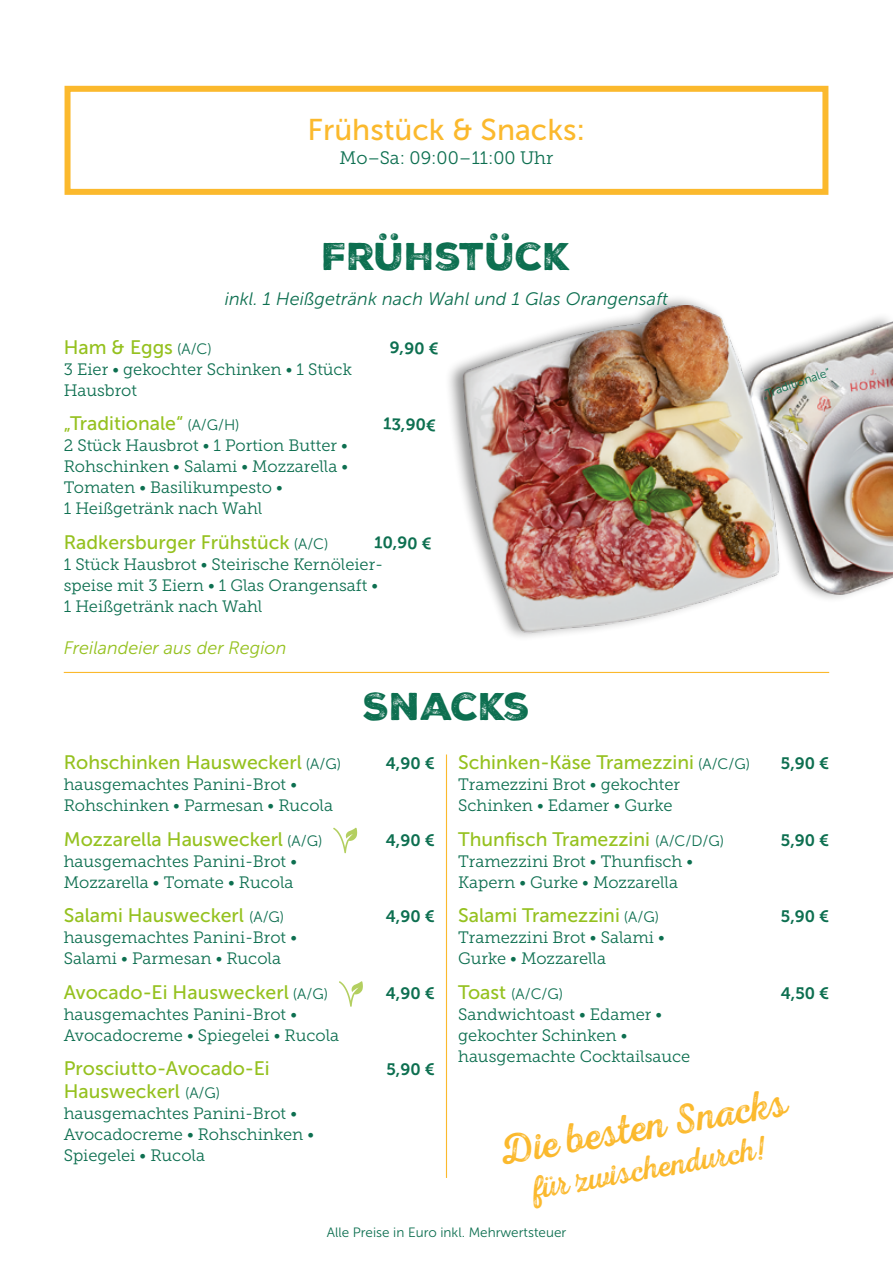
<style>
.page{position:relative;width:893px;height:1263px;background:#fff}
.page>*{position:absolute;margin:0;border:0;box-sizing:border-box;transform-origin:0 0}
.t1{font:42px "Nexa Rust Script R 3";color:#fbb92d;scale:.95 1}
.t2{font:37.5px "Nexa Rust Sans Black 2";color:#0d6f50}
.t3{font:33px "Nexa Rust Script R 3";color:#fbb92d;scale:.95 1}
.t4{font:30px "Museo Sans 500";color:#fbb92d}
.t5{font:19.5px/22.5px "Museo Sans 500";color:#95c11f}
.t6{font:italic 18px "Museo Sans 300";letter-spacing:.005em;color:#0d6f50}
.t7{font:italic 18px "Museo Sans 300";color:#95c11f}
.t8{font:18px "Museo Slab 300";color:#0d6f50}
.t9{font:16.5px/21px "Museo Slab 300";color:#0d6f50}
.t10{font:16.5px "Museo Slab 700";color:#0d6f50}
.t11{font:15px "Museo Sans 300";color:#0d6f50}
.t12{font:13.5px "Museo Sans 300";color:#0d6f50}
.t13{font:12px "Museo Sans 300";color:#0d6f50}
.s1{font-family:"Museo Sans 300";font-size:15px;color:#0d6f50}
.s2{font-family:"Museo Sans 500";font-size:19.5px;color:#95c11f}
</style>
<div class="page">
<img style="left:455px;top:305px;width:438px;height:332px">
<hr style="left:64px;top:672px;width:765px;height:1px;background:#fbb92d">
<div style="left:65px;top:86px;width:763px;height:109px;border:6px solid #fbb92d"></div>
<hr style="left:446px;top:754px;width:1px;height:424px;background:#fbb92d">
<svg style="left:333px;top:827px;width:24px;height:26px"></svg>
<svg style="left:339px;top:981px;width:24px;height:26px"></svg>
<h3 class="t4" style="left:308px;top:113px;width:279px">Frühstück &amp; Snacks:</h3>
<p class="t8" style="left:340px;top:148px;width:215px">Mo–Sa: 09:00–11:00 Uhr</p>
<h2 class="t2" style="left:322px;top:231px;width:250px">FRÜHSTÜCK</h2>
<p class="t6" style="left:225px;top:289px;width:445px">inkl. 1 Heißgetränk nach Wahl und 1 Glas Orangensaft</p>
<p class="t5" style="left:64px;top:336px;width:150px">Ham &amp; Eggs <span class="s1">(A/C)</span></p>
<p class="t9" style="left:64px;top:359px;width:290px">3 Eier • gekochter Schinken • 1 Stück<br>Hausbrot</p>
<p class="t5" style="left:64px;top:412px;width:177px">„Traditionale“ <span class="s1">(A/G/H)</span></p>
<p class="t9" style="left:64px;top:435px;width:286px">2 Stück Hausbrot • 1 Portion Butter •<br>Rohschinken • Salami • Mozzarella •<br>Tomaten • Basilikumpesto •<br>1 Heißgetränk nach Wahl</p>
<p class="t5" style="left:64px;top:531px;width:266px">Radkersburger Frühstück <span class="s1">(A/C)</span></p>
<p class="t9" style="left:64px;top:554px;width:321px">1 Stück Hausbrot • Steirische Kernöleier&shy;speise mit 3 Eiern • 1 Glas Orangensaft •<br>1 Heißgetränk nach Wahl</p>
<p class="t10" style="left:390px;top:338px;width:50px;rotate:2deg">9,90 €</p>
<p class="t10" style="left:384px;top:414px;width:54px;rotate:2deg">13,90€</p>
<p class="t10" style="left:375px;top:532px;width:59px;rotate:2deg">10,90 €</p>
<p class="t7" style="left:64px;top:638px;width:224px">Freilandeier aus der Region</p>
<h2 class="t2" style="left:363px;top:682px;width:169px">SNACKS</h2>
<p class="t13" style="left:761px;top:388px;width:72px;rotate:-19deg">„Traditionale“</p>
<p class="t5" style="left:64px;top:751px;width:279px">Rohschinken Hausweckerl <span class="s1">(A/G)</span></p>
<p class="t9" style="left:64px;top:774px;width:271px">hausgemachtes Panini-Brot •<br>Rohschinken • Parmesan • Rucola</p>
<p class="t5" style="left:64px;top:828px;width:260px">Mozzarella Hausweckerl <span class="s1">(A/G)</span></p>
<p class="t9" style="left:64px;top:850px;width:235px">hausgemachtes Panini-Brot •<br>Mozzarella • Tomate • Rucola</p>
<p class="t5" style="left:64px;top:904px;width:222px">Salami Hausweckerl <span class="s1">(A/G)</span></p>
<p class="t9" style="left:64px;top:927px;width:235px">hausgemachtes Panini-Brot •<br>Salami • Parmesan • Rucola</p>
<p class="t5" style="left:64px;top:981px;width:266px">Avocado-Ei Hausweckerl <span class="s1">(A/G)</span></p>
<p class="t9" style="left:64px;top:1003px;width:277px">hausgemachtes Panini-Brot •<br>Avocadocreme • Spiegelei • Rucola</p>
<p class="t5" style="left:64px;top:1057px;width:208px">Prosciutto-Avocado-Ei<br>Hausweckerl <span class="s1">(A/G)</span></p>
<p class="t9" style="left:64px;top:1102px;width:252px">hausgemachtes Panini-Brot •<br>Avocadocreme • Rohschinken •<br>Spiegelei • Rucola</p>
<p class="t10" style="left:386px;top:754px;width:50px">4,90 €</p>
<p class="t10" style="left:386px;top:831px;width:50px">4,90 €</p>
<p class="t10" style="left:386px;top:907px;width:50px">4,90 €</p>
<p class="t10" style="left:386px;top:984px;width:50px">4,90 €</p>
<p class="t10" style="left:386px;top:1060px;width:50px">5,90 €</p>
<p class="t5" style="left:458px;top:751px;width:293px">Schinken-Käse Tramezzini <span class="s1">(A/C/G)</span></p>
<p class="t9" style="left:458px;top:774px;width:224px">Tramezzini Brot • gekochter<br>Schinken • Edamer • Gurke</p>
<p class="t5" style="left:458px;top:828px;width:267px">Thunfisch Tramezzini <span class="s1">(A/C/D/G)</span></p>
<p class="t9" style="left:458px;top:850px;width:237px">Tramezzini Brot • Thunfisch •<br>Kapern • Gurke • Mozzarella</p>
<p class="t5" style="left:458px;top:904px;width:202px">Salami Tramezzini <span class="s1">(A/G)</span></p>
<p class="t9" style="left:458px;top:927px;width:208px">Tramezzini Brot • Salami •<br>Gurke • Mozzarella</p>
<p class="t11" style="left:458px;top:985px;width:107px"><span class="s2">Toast</span> (A/C/G)</p>
<p class="t9" style="left:458px;top:1003px;width:234px">Sandwichtoast • Edamer • gekochter Schinken • hausgemachte Cocktailsauce</p>
<p class="t10" style="left:781px;top:754px;width:50px">5,90 €</p>
<p class="t10" style="left:781px;top:831px;width:50px">5,90 €</p>
<p class="t10" style="left:781px;top:907px;width:50px">5,90 €</p>
<p class="t10" style="left:781px;top:984px;width:50px">4,50 €</p>
<h1 class="t1" style="left:495px;top:1127px;width:309px;rotate:-10deg">Die besten Snacks</h1>
<h3 class="t3" style="left:530px;top:1169px;width:252px;rotate:-10deg">für zwischendurch!</h3>
<p class="t12" style="left:327px;top:1225px;width:241px">Alle Preise in Euro inkl. Mehrwertsteuer</p>
</div>
